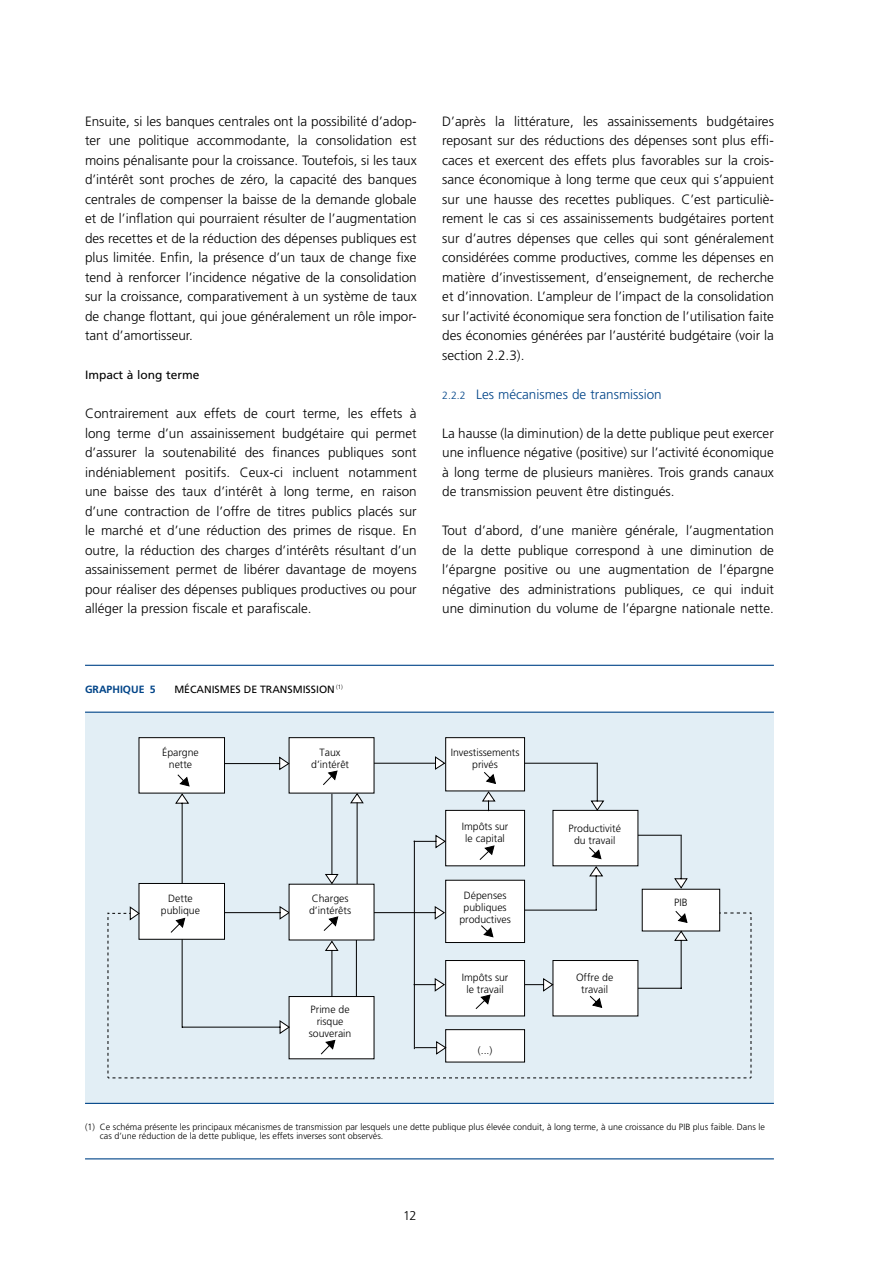
<style>
.page{position:relative;width:893px;height:1263px;background:#fff}
.page>*{position:absolute;margin:0;border:0;box-sizing:border-box;transform-origin:0 0}
.t1{font:300 13.5px/19.5px "Frutiger LT";color:#000;text-align:justify}
.t2{font:300 13.5px "Frutiger LT";color:#048}
.t3{font:300 12.75px "Frutiger LT";color:#000}
.t4{font:12px "Frutiger LT";color:#000}
.t5{font:300 10.5px/12px "Frutiger LT";color:#000;text-align:center}
.t6{font:10.5px "Frutiger LT";color:#000}
.t7{font:700 10.5px "Frutiger LT";color:#048}
.t8{font:300 9px/9.8px "Frutiger LT";color:#000}
.s1{font-size:10.5px}
</style>
<div class="page">
<div style="left:85px;top:712px;width:689px;height:391px;background:#e2eef5"></div>
<hr style="left:85px;top:665px;width:689px;height:1px;background:#048">
<hr style="left:85px;top:712px;width:689px;height:1px;background:#048">
<hr style="left:85px;top:1103px;width:689px;height:1px;background:#048">
<hr style="left:85px;top:1158px;width:689px;height:1px;background:#048">
<div style="left:139px;top:738px;width:86px;height:55px;background:#fff"></div>
<div style="left:139px;top:737px;width:86px;height:56px;border:1px solid #000"></div>
<div style="left:289px;top:738px;width:85px;height:55px;background:#fff"></div>
<div style="left:289px;top:737px;width:85px;height:56px;border:1px solid #000"></div>
<div style="left:446px;top:738px;width:79px;height:53px;background:#fff"></div>
<div style="left:445px;top:737px;width:80px;height:54px;border:1px solid #000"></div>
<svg style="left:108px;top:756px;width:644px;height:322px"></svg>
<p class="t1" style="left:85px;top:112px;width:333px">Ensuite, si les banques centrales ont la possibilité d’adop&shy;ter une politique accommodante, la consolidation est moins pénalisante pour la croissance. Toutefois, si les taux d’intérêt sont proches de zéro, la capacité des banques centrales de compenser la baisse de la demande globale et de l’inflation qui pourraient résulter de l’augmentation des recettes et de la réduction des dépenses publiques est plus limitée. Enfin, la présence d’un taux de change fixe tend à renforcer l’incidence négative de la consolidation sur la croissance, comparativement à un système de taux de change flottant, qui joue généralement un rôle impor&shy;tant d’amortisseur.</p>
<p class="t4" style="left:85px;top:368px;width:116px">IMPACT À LONG TERME</p>
<p class="t1" style="left:85px;top:404px;width:333px">Contrairement aux effets de court terme, les effets à long terme d’un assainissement budgétaire qui permet d’assurer la soutenabilité des finances publiques sont indéniablement positifs. Ceux-ci incluent notamment une baisse des taux d’intérêt à long terme, en raison d’une contraction de l’offre de titres publics placés sur le marché et d’une réduction des primes de risque. En outre, la réduction des charges d’intérêts résultant d’un assainissement permet de libérer davantage de moyens pour réaliser des dépenses publiques productives ou pour alléger la pression fiscale et parafiscale.</p>
<p class="t1" style="left:442px;top:112px;width:333px">D’après la littérature, les assainissements budgétaires reposant sur des réductions des dépenses sont plus effi&shy;caces et exercent des effets plus favorables sur la crois&shy;sance économique à long terme que ceux qui s’appuient sur une hausse des recettes publiques. C’est particuliè&shy;rement le cas si ces assainissements budgétaires portent sur d’autres dépenses que celles qui sont généralement considérées comme productives, comme les dépenses en matière d’investissement, d’enseignement, de recherche et d’innovation. L’ampleur de l’impact de la consolidation sur l’activité économique sera fonction de l’utilisation faite des économies générées par l’austérité budgétaire (voir la section 2.2.3).</p>
<p class="t2" style="left:442px;top:386px;width:221px"><span class="s1">2.2.2</span> Les mécanismes de transmission</p>
<p class="t1" style="left:442px;top:424px;width:333px">La hausse (la diminution) de la dette publique peut exercer une influence négative (positive) sur l’activité économique à long terme de plusieurs manières. Trois grands canaux de transmission peuvent être distingués.</p>
<p class="t1" style="left:442px;top:521px;width:333px">Tout d’abord, d’une manière générale, l’augmentation de la dette publique correspond à une diminution de l’épargne positive ou une augmentation de l’épargne négative des administrations publiques, ce qui induit une diminution du volume de l’épargne nationale nette.</p>
<p class="t7" style="left:85px;top:683px;width:72px">GRAPHIQUE 5</p>
<p class="t6" style="left:174px;top:683px;width:170px">M ÉCANISMES DE TRANSMISSION <sup>(1)</sup></p>
<p class="t5" style="left:162px;top:747px;width:38px">Épargne nette</p>
<p class="t5" style="left:161px;top:892px;width:41px">Dette publique</p>
<p class="t5" style="left:311px;top:746px;width:39px">Taux d’intérêt</p>
<p class="t5" style="left:309px;top:892px;width:43px;text-align:left">Charges d’intérêts</p>
<p class="t5" style="left:309px;top:1004px;width:44px">Prime de risque souverain</p>
<p class="t5" style="left:451px;top:746px;width:70px">Investissements privés</p>
<p class="t5" style="left:462px;top:821px;width:48px">Impôts sur le capital</p>
<p class="t5" style="left:459px;top:889px;width:53px">Dépenses publiques productives</p>
<p class="t5" style="left:462px;top:971px;width:48px">Impôts sur le travail</p>
<p class="t5" style="left:478px;top:1045px;width:16px">(...)</p>
<p class="t5" style="left:568px;top:822px;width:54px">Productivité du travail</p>
<p class="t5" style="left:576px;top:971px;width:39px">Offre de travail</p>
<p class="t5" style="left:674px;top:896px;width:15px">PIB</p>
<p class="t8" style="left:100px;top:1122px;width:666px;text-indent:-15px">(1) Ce schéma présente les principaux mécanismes de transmission par lesquels une dette publique plus élevée conduit, à long terme, à une croissance du PIB plus faible. Dans le cas d’une réduction de la dette publique, les effets inverses sont observés.</p>
<p class="t3" style="left:403px;top:1209px;width:15px">12</p>
</div>
